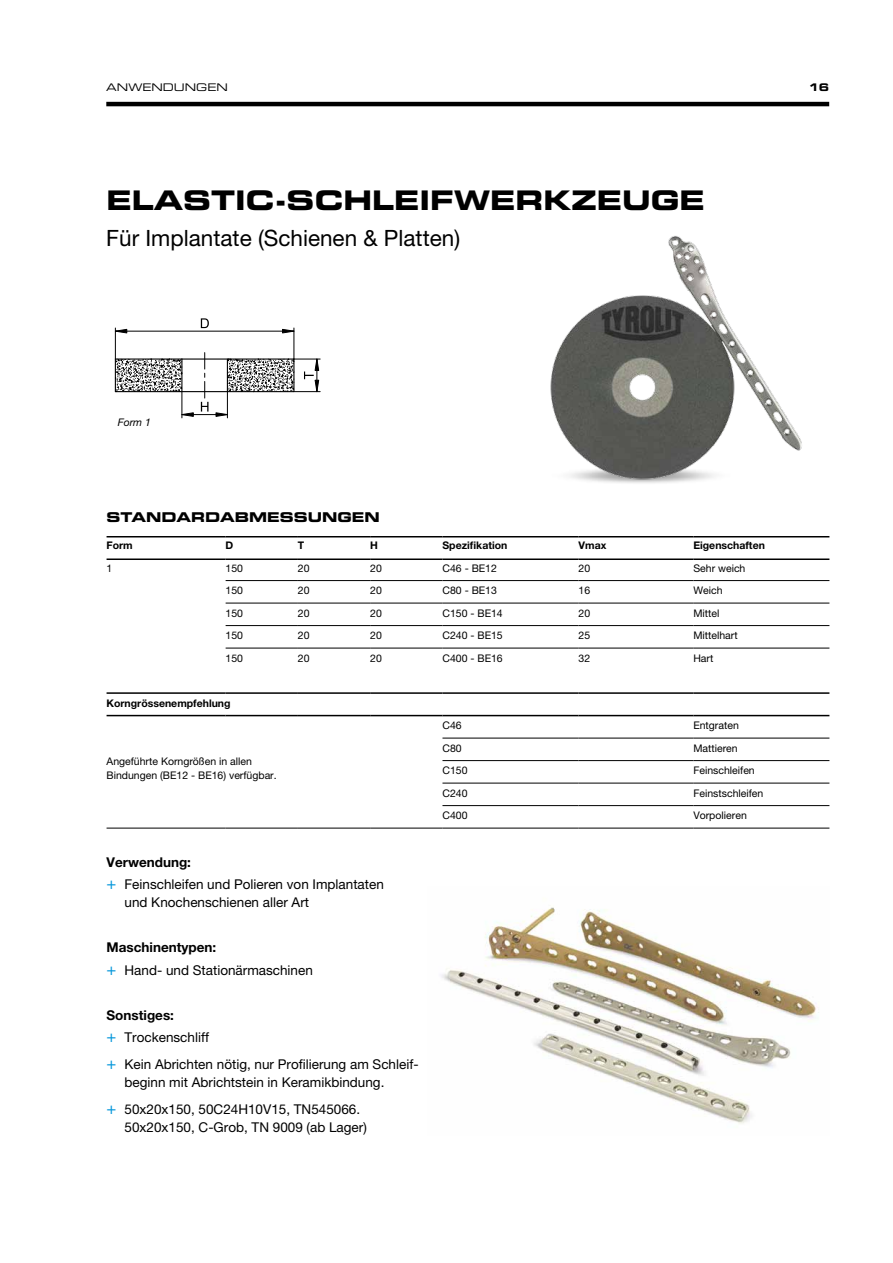
<style>
.page{position:relative;width:893px;height:1263px;background:#fff}
.page>*{position:absolute;margin:0;border:0;box-sizing:border-box;transform-origin:0 0}
.t1{font:27px "Eurostile LT Std Bold Ex 2";color:#000}
.t2{font:22.5px "Helvetica Neue LT Pro";color:#000}
.t3{font:13.5px/27px "Helvetica Neue LT Pro";color:#000}
.t4{font:700 13.5px "Helvetica Neue LT Pro";color:#000}
.t5{font:13.5px "Eurostile LT Std Bold Ex 2";color:#000}
.t6{font:10.5px/13.5px "Helvetica Neue LT Pro";color:#000}
.t7{font:700 10.5px "Helvetica Neue LT Pro";color:#000}
.t8{font:10.5px "Eurostile LT Std Ex 2";color:#000}
.t9{font:italic 10.5px "Helvetica Neue LT Pro";color:#000}
.t10{font:10.5px "Eurostile LT Std Bold Ex 2";color:#000}
.s1{font-size:16.5px;color:#0095da}
</style>
<div class="page">
<hr style="left:106px;top:102px;width:723px;height:4px;background:#000">
<hr style="left:115px;top:358px;width:67px;height:2px;background:#000">
<hr style="left:182px;top:358px;width:45px;height:2px;background:#000">
<hr style="left:182px;top:391px;width:45px;height:1px;background:#000">
<svg style="left:201px;top:318px;width:8px;height:10px"></svg>
<hr style="left:115px;top:331px;width:179px;height:1px;background:#000">
<hr style="left:294px;top:328px;width:1px;height:31px;background:#000">
<hr style="left:115px;top:328px;width:1px;height:31px;background:#000">
<svg style="left:201px;top:353px;width:7px;height:59px"></svg>
<hr style="left:182px;top:414px;width:45px;height:1px;background:#000">
<svg style="left:282px;top:329px;width:12px;height:4px"></svg>
<svg style="left:115px;top:329px;width:12px;height:4px"></svg>
<svg style="left:115px;top:359px;width:78px;height:59px"></svg>
<svg style="left:216px;top:359px;width:104px;height:59px"></svg>
<img style="left:441px;top:907px;width:378px;height:217px">
<img style="left:550px;top:236px;width:252px;height:247px">
<hr style="left:107px;top:828px;width:119px;height:1px;background:#000">
<hr style="left:226px;top:828px;width:72px;height:1px;background:#000">
<hr style="left:226px;top:580px;width:72px;height:1px;background:#000">
<hr style="left:298px;top:580px;width:72px;height:1px;background:#000">
<hr style="left:370px;top:580px;width:72px;height:1px;background:#000">
<hr style="left:442px;top:580px;width:137px;height:1px;background:#000">
<hr style="left:579px;top:580px;width:114px;height:1px;background:#000">
<hr style="left:693px;top:580px;width:136px;height:1px;background:#000">
<hr style="left:226px;top:603px;width:72px;height:1px;background:#000">
<hr style="left:298px;top:603px;width:72px;height:1px;background:#000">
<hr style="left:370px;top:603px;width:72px;height:1px;background:#000">
<hr style="left:442px;top:603px;width:137px;height:1px;background:#000">
<hr style="left:579px;top:603px;width:114px;height:1px;background:#000">
<hr style="left:693px;top:603px;width:136px;height:1px;background:#000">
<hr style="left:226px;top:625px;width:72px;height:1px;background:#000">
<hr style="left:298px;top:625px;width:72px;height:1px;background:#000">
<hr style="left:370px;top:625px;width:72px;height:1px;background:#000">
<hr style="left:442px;top:625px;width:137px;height:1px;background:#000">
<hr style="left:579px;top:625px;width:114px;height:1px;background:#000">
<hr style="left:693px;top:625px;width:136px;height:1px;background:#000">
<hr style="left:226px;top:648px;width:72px;height:1px;background:#000">
<hr style="left:298px;top:648px;width:72px;height:1px;background:#000">
<hr style="left:370px;top:648px;width:72px;height:1px;background:#000">
<hr style="left:442px;top:648px;width:137px;height:1px;background:#000">
<hr style="left:579px;top:648px;width:114px;height:1px;background:#000">
<hr style="left:693px;top:648px;width:136px;height:1px;background:#000">
<hr style="left:107px;top:536px;width:119px;height:1px;background:#000">
<hr style="left:226px;top:536px;width:72px;height:1px;background:#000">
<hr style="left:298px;top:536px;width:72px;height:1px;background:#000">
<hr style="left:370px;top:536px;width:72px;height:1px;background:#000">
<hr style="left:442px;top:536px;width:137px;height:1px;background:#000">
<hr style="left:579px;top:536px;width:114px;height:1px;background:#000">
<hr style="left:693px;top:536px;width:136px;height:1px;background:#000">
<hr style="left:107px;top:558px;width:119px;height:2px;background:#000">
<hr style="left:226px;top:558px;width:72px;height:2px;background:#000">
<hr style="left:298px;top:558px;width:72px;height:2px;background:#000">
<hr style="left:370px;top:558px;width:72px;height:2px;background:#000">
<hr style="left:442px;top:558px;width:137px;height:2px;background:#000">
<hr style="left:579px;top:558px;width:114px;height:2px;background:#000">
<hr style="left:693px;top:558px;width:136px;height:2px;background:#000">
<hr style="left:442px;top:738px;width:137px;height:1px;background:#000">
<hr style="left:579px;top:738px;width:114px;height:1px;background:#000">
<hr style="left:693px;top:738px;width:136px;height:1px;background:#000">
<hr style="left:442px;top:760px;width:137px;height:1px;background:#000">
<hr style="left:579px;top:760px;width:114px;height:1px;background:#000">
<hr style="left:693px;top:760px;width:136px;height:1px;background:#000">
<hr style="left:442px;top:783px;width:137px;height:1px;background:#000">
<hr style="left:579px;top:783px;width:114px;height:1px;background:#000">
<hr style="left:693px;top:783px;width:136px;height:1px;background:#000">
<hr style="left:442px;top:805px;width:137px;height:1px;background:#000">
<hr style="left:579px;top:805px;width:114px;height:1px;background:#000">
<hr style="left:693px;top:805px;width:136px;height:1px;background:#000">
<hr style="left:298px;top:828px;width:72px;height:1px;background:#000">
<hr style="left:370px;top:828px;width:72px;height:1px;background:#000">
<hr style="left:442px;top:828px;width:137px;height:1px;background:#000">
<hr style="left:579px;top:828px;width:114px;height:1px;background:#000">
<hr style="left:693px;top:828px;width:136px;height:1px;background:#000">
<hr style="left:107px;top:692px;width:119px;height:2px;background:#000">
<hr style="left:226px;top:692px;width:72px;height:2px;background:#000">
<hr style="left:298px;top:692px;width:72px;height:2px;background:#000">
<hr style="left:370px;top:692px;width:72px;height:2px;background:#000">
<hr style="left:442px;top:692px;width:137px;height:2px;background:#000">
<hr style="left:579px;top:692px;width:114px;height:2px;background:#000">
<hr style="left:693px;top:692px;width:136px;height:2px;background:#000">
<hr style="left:107px;top:715px;width:119px;height:1px;background:#000">
<hr style="left:226px;top:715px;width:72px;height:1px;background:#000">
<hr style="left:298px;top:715px;width:72px;height:1px;background:#000">
<hr style="left:370px;top:715px;width:72px;height:1px;background:#000">
<hr style="left:442px;top:715px;width:137px;height:1px;background:#000">
<hr style="left:579px;top:715px;width:114px;height:1px;background:#000">
<hr style="left:693px;top:715px;width:136px;height:1px;background:#000">
<p class="t8" style="left:106px;top:80px;width:123px">ANWENDUNGEN</p>
<h1 class="t1" style="left:107px;top:181px;width:600px">ELASTIC-SCHLEIFWERKZEUGE</h1>
<h2 class="t2" style="left:106px;top:224px;width:355px">Für Implantate (Schienen &amp; Platten)</h2>
<p class="t10" style="left:808px;top:80px;width:22px">16</p>
<p class="t9" style="left:118px;top:416px;width:35px">Form 1</p>
<p class="t5" style="left:107px;top:508px;width:275px">STANDARDABMESSUNGEN</p>
<p class="t7" style="left:107px;top:539px;width:28px">Form</p>
<p class="t7" style="left:226px;top:539px;width:9px">D</p>
<p class="t7" style="left:298px;top:539px;width:8px">T</p>
<p class="t7" style="left:370px;top:539px;width:9px">H</p>
<p class="t7" style="left:442px;top:539px;width:66px">Spezifikation</p>
<p class="t7" style="left:579px;top:539px;width:29px">Vmax</p>
<p class="t7" style="left:693px;top:539px;width:73px">Eigenschaften</p>
<p class="t6" style="left:107px;top:561px;width:7px">1</p>
<p class="t6" style="left:226px;top:561px;width:19px">150</p>
<p class="t6" style="left:298px;top:561px;width:13px">20</p>
<p class="t6" style="left:370px;top:561px;width:13px">20</p>
<p class="t6" style="left:442px;top:561px;width:56px">C46 - BE12</p>
<p class="t6" style="left:579px;top:561px;width:13px">20</p>
<p class="t6" style="left:693px;top:561px;width:54px">Sehr weich</p>
<p class="t6" style="left:226px;top:583px;width:19px">150</p>
<p class="t6" style="left:298px;top:583px;width:13px">20</p>
<p class="t6" style="left:370px;top:583px;width:13px">20</p>
<p class="t6" style="left:442px;top:583px;width:56px">C80 - BE13</p>
<p class="t6" style="left:579px;top:583px;width:13px">16</p>
<p class="t6" style="left:693px;top:583px;width:31px">Weich</p>
<p class="t6" style="left:226px;top:606px;width:19px">150</p>
<p class="t6" style="left:298px;top:606px;width:13px">20</p>
<p class="t6" style="left:370px;top:606px;width:13px">20</p>
<p class="t6" style="left:442px;top:606px;width:62px">C150 - BE14</p>
<p class="t6" style="left:579px;top:606px;width:13px">20</p>
<p class="t6" style="left:693px;top:606px;width:28px">Mittel</p>
<p class="t6" style="left:226px;top:628px;width:19px">150</p>
<p class="t6" style="left:298px;top:628px;width:13px">20</p>
<p class="t6" style="left:370px;top:628px;width:13px">20</p>
<p class="t6" style="left:442px;top:628px;width:62px">C240 - BE15</p>
<p class="t6" style="left:579px;top:628px;width:13px">25</p>
<p class="t6" style="left:693px;top:628px;width:46px">Mittelhart</p>
<p class="t6" style="left:226px;top:651px;width:19px">150</p>
<p class="t6" style="left:298px;top:651px;width:13px">20</p>
<p class="t6" style="left:370px;top:651px;width:13px">20</p>
<p class="t6" style="left:442px;top:651px;width:62px">C400 - BE16</p>
<p class="t6" style="left:579px;top:651px;width:13px">32</p>
<p class="t6" style="left:693px;top:651px;width:22px">Hart</p>
<p class="t7" style="left:107px;top:696px;width:126px">Korngrössenempfehlung</p>
<p class="t6" style="left:107px;top:754px;width:172px">Angeführte Korngrößen in allen<br>Bindungen (BE12 - BE16) verfügbar.</p>
<p class="t4" style="left:107px;top:854px;width:86px">Verwendung:</p>
<p class="t3" style="left:125px;top:875px;width:261px;line-height:18px;text-indent:-18px"><span class="s1">+</span> Feinschleifen und Polieren von Implantaten und Knochenschienen aller Art</p>
<p class="t4" style="left:107px;top:939px;width:111px">Maschinentypen:</p>
<p class="t3" style="left:107px;top:956px;width:208px"><span class="s1">+</span> Hand- und Stationärmaschinen</p>
<p class="t4" style="left:107px;top:1007px;width:69px">Sonstiges:</p>
<p class="t3" style="left:107px;top:1024px;width:314px"><span class="s1">+</span> Trockenschliff<br><span class="s1">+</span> Kein Abrichten nötig, nur Profilierung am Schleif-</p>
<p class="t3" style="left:107px;top:1069px;width:279px;text-indent:18px">beginn mit Abrichtstein in Keramikbindung. <span class="s1">+</span> 50x20x150, 50C24H10V15, TN545066.</p>
<p class="t3" style="left:125px;top:1114px;width:244px">50x20x150, C-Grob, TN 9009 (ab Lager)</p>
<p class="t6" style="left:442px;top:718px;width:21px">C46</p>
<p class="t6" style="left:693px;top:718px;width:47px">Entgraten</p>
<p class="t6" style="left:442px;top:741px;width:21px">C80</p>
<p class="t6" style="left:693px;top:741px;width:46px">Mattieren</p>
<p class="t6" style="left:442px;top:763px;width:27px">C150</p>
<p class="t6" style="left:693px;top:763px;width:63px">Feinschleifen</p>
<p class="t6" style="left:442px;top:786px;width:27px">C240</p>
<p class="t6" style="left:693px;top:786px;width:72px">Feinstschleifen</p>
<p class="t6" style="left:442px;top:808px;width:27px">C400</p>
<p class="t6" style="left:693px;top:808px;width:55px">Vorpolieren</p>
</div>
